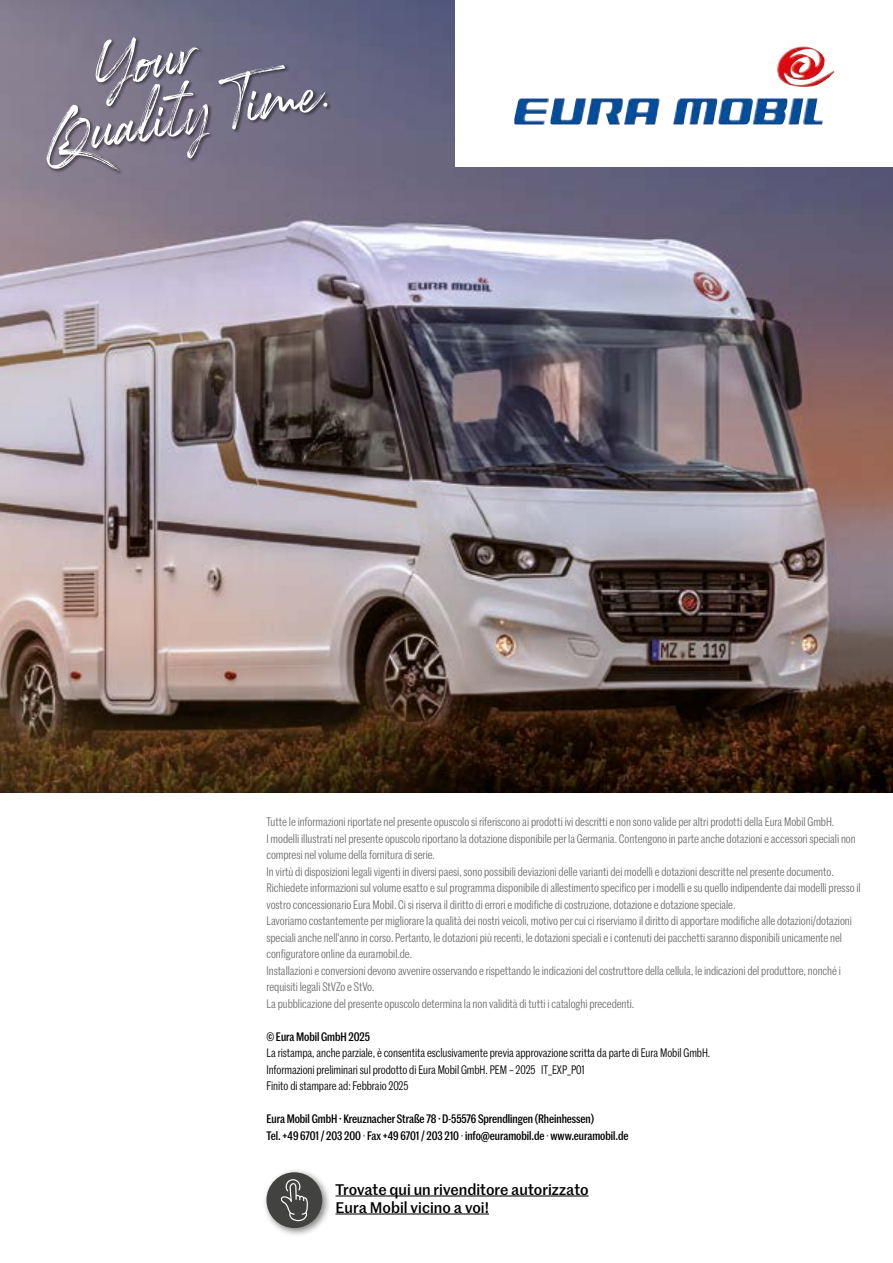
<style>
.page{position:relative;width:893px;height:1263px;background:#fff}
.page>*{position:absolute;margin:0;border:0;box-sizing:border-box;transform-origin:0 0}
.t1{font:500 15px/18px "Marr Sans";color:#000}
.t2{font:12px/16.5px "Marr Sans Cond";letter-spacing:-.005em;color:#706f6f}
.t3{font:12px/16.5px "Marr Sans Cond";letter-spacing:-.005em;color:#000}
.t4{font:500 12px/16.5px "Marr Sans Cond";letter-spacing:-.005em;color:#000}
.s1{color:#706f6f}
</style>
<div class="page">
<img style="left:0;top:0;width:893px;height:792px">
<div style="left:455px;top:0;width:438px;height:167px;background:#fff"></div>
<div style="left:46px;top:37px;width:285px;height:138px;background:#000;opacity:.5"></div>
<svg style="left:45px;top:37px;width:283px;height:134px;background:#817c8f"></svg>
<img style="left:777px;top:46px;width:58px;height:41px">
<hr style="left:335px;top:1195px;width:254px;height:1px;background:#000">
<hr style="left:335px;top:1213px;width:154px;height:1px;background:#000">
<div style="left:262px;top:1167px;width:69px;height:69px;background:#000;opacity:.5"></div>
<div style="left:266px;top:1172px;width:56px;height:56px;background:#424241;border-radius:50%"></div>
<svg style="left:281px;top:1179px;width:27px;height:42px"></svg>
<p class="t2" style="left:266px;top:813px;width:596px">Tutte le informazioni riportate nel presente opuscolo si riferiscono ai prodotti ivi descritti e non sono valide per altri prodotti della Eura Mobil GmbH.<br>I modelli illustrati nel presente opuscolo riportano la dotazione disponibile per la Germania. Contengono in parte anche dotazioni e accessori speciali non compresi nel volume della fornitura di serie.<br>In virtù di disposizioni legali vigenti in diversi paesi, sono possibili deviazioni delle varianti dei modelli e dotazioni descritte nel presente documento.<br>Richiedete informazioni sul volume esatto e sul programma disponibile di allestimento specifico per i modelli e su quello indipendente dai modelli presso il vostro concessionario Eura Mobil. Ci si riserva il diritto di errori e modifiche di costruzione, dotazione e dotazione speciale.<br>Lavoriamo costantemente per migliorare la qualità dei nostri veicoli, motivo per cui ci riserviamo il diritto di apportare modifiche alle dotazioni/dotazioni speciali anche nell'anno in corso. Pertanto, le dotazioni più recenti, le dotazioni speciali e i contenuti dei pacchetti saranno disponibili unicamente nel configuratore online da euramobil.de.<br>Installazioni e conversioni devono avvenire osservando e rispettando le indicazioni del costruttore della cellula, le indicazioni del produttore, nonché i requisiti legali StVZo e StVo.<br>La pubblicazione del presente opuscolo determina la non validità di tutti i cataloghi precedenti.</p>
<p class="t4" style="left:266px;top:1028px;width:105px">© Eura Mobil GmbH 2025</p>
<p class="t3" style="left:266px;top:1044px;width:445px">La ristampa, anche parziale, è consentita esclusivamente previa approvazione scritta da parte di Eura Mobil GmbH.<br>Informazioni preliminari sul prodotto di Eura Mobil GmbH. PEM – 2025 IT_EXP_P01<br>Finito di stampare ad: Febbraio 2025</p>
<p class="t4" style="left:266px;top:1110px;width:364px">Eura Mobil GmbH · Kreuznacher Straße 78 · D-55576 Sprendlingen (Rheinhessen)<br>Tel. +49 6701 / 203 200 <span class="s1">·</span> Fax +49 6701 / 203 210 <span class="s1">·</span> info@euramobil.de <span class="s1">·</span> www.euramobil.de</p>
<p class="t1" style="left:335px;top:1180px;width:255px">Trovate qui un rivenditore autorizzato<br>Eura Mobil vicino a voi!</p>
</div>
